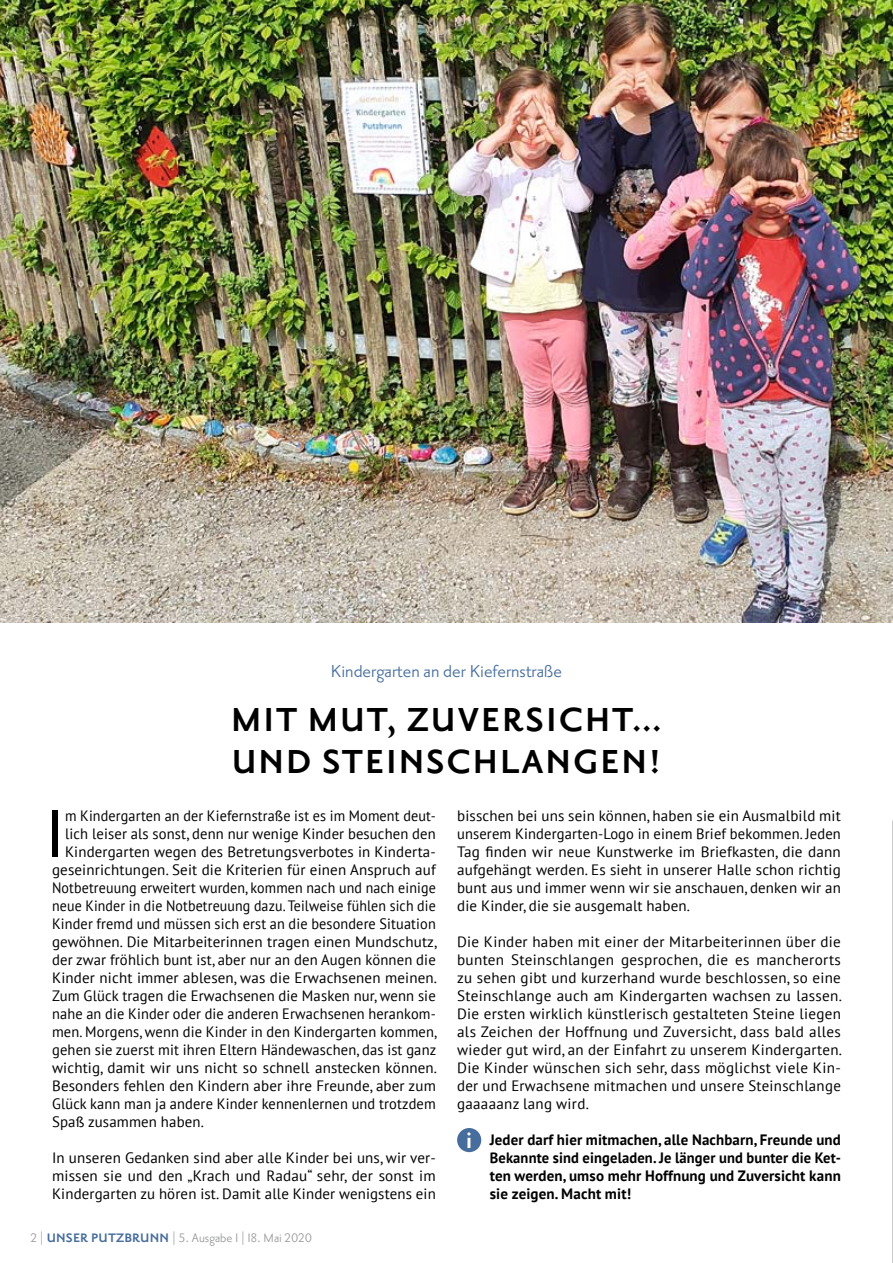
<style>
.page{position:relative;width:893px;height:1263px;background:#fff}
.page>*{position:absolute;margin:0;border:0;box-sizing:border-box;transform-origin:0 0}
.t1{font:66.45px "PT Sans";color:#000}
.t2{font:700 40.5px/42px "Priori Sans OT";letter-spacing:.05em;color:#000}
.t3{font:21px "Priori Sans OT";color:#466d9c}
.t4{font:15px/18px "PT Sans";letter-spacing:.01em;color:#000;text-align:justify}
.t5{font:700 15px/18px "PT Sans";letter-spacing:.01em;color:#000;text-align:justify}
.t6{font:15px "PT Sans";letter-spacing:.01em;color:#000;scale:.96 1}
.t7{font:15px "PT Sans";letter-spacing:.01em;color:#000;scale:.93 1}
.t8{font:15px "PT Sans";letter-spacing:.01em;color:#000;scale:.95 1}
.t9{font:15px "PT Sans";letter-spacing:.01em;color:#000;scale:.94 1}
.t10{font:15px "Priori Sans OT";color:#989999}
.s1{font-weight:700;color:#466d9c}
.s2{font-family:"Priori Sans OT";font-size:28.8px;color:#fff}
</style>
<div class="page">
<svg style="left:892px;top:821px;width:1px;height:442px"></svg>
<svg style="left:457px;top:1128px;width:24px;height:24px"></svg>
<img style="left:0;top:0;width:893px;height:623px">
<h3 class="t3" style="left:331px;top:661px;width:233px">Kindergarten an der Kiefernstraße</h3>
<h2 class="t2" style="left:231px;top:700px;width:432px">Mit Mut, Zuversicht… und Steinschlangen!</h2>
<h1 class="t1" style="left:45px;top:791px;width:21px">I</h1>
<p class="t9" style="left:65px;top:806px;width:396px">m Kindergarten an der Kiefernstraße ist es im Moment deut-</p>
<p class="t4" style="left:65px;top:824px;width:372px">lich leiser als sonst, denn nur wenige Kinder besuchen den</p>
<p class="t4" style="left:65px;top:842px;width:372px">Kindergarten wegen des Betretungsverbotes in Kinderta-</p>
<p class="t4" style="left:52px;top:860px;width:385px">geseinrichtungen. Seit die Kriterien für einen Anspruch auf</p>
<p class="t7" style="left:52px;top:878px;width:414px">Notbetreuung erweitert wurden, kommen nach und nach einige</p>
<p class="t7" style="left:52px;top:896px;width:414px">neue Kinder in die Notbetreuung dazu. Teilweise fühlen sich die</p>
<p class="t8" style="left:52px;top:914px;width:405px">Kinder fremd und müssen sich erst an die besondere Situation</p>
<p class="t4" style="left:52px;top:932px;width:386px">gewöhnen. Die Mitarbeiterinnen tragen einen Mundschutz,</p>
<p class="t4" style="left:52px;top:950px;width:385px">der zwar fröhlich bunt ist, aber nur an den Augen können die</p>
<p class="t4" style="left:52px;top:968px;width:386px">Kinder nicht immer ablesen, was die Erwachsenen meinen.</p>
<p class="t4" style="left:52px;top:986px;width:385px">Zum Glück tragen die Erwachsenen die Masken nur, wenn sie</p>
<p class="t6" style="left:52px;top:1004px;width:401px">nahe an die Kinder oder die anderen Erwachsenen herankom-</p>
<p class="t6" style="left:52px;top:1022px;width:402px">men. Morgens, wenn die Kinder in den Kindergarten kommen,</p>
<p class="t4" style="left:52px;top:1040px;width:386px">gehen sie zuerst mit ihren Eltern Händewaschen, das ist ganz</p>
<p class="t4" style="left:52px;top:1058px;width:386px">wichtig, damit wir uns nicht so schnell anstecken können.</p>
<p class="t4" style="left:52px;top:1076px;width:385px">Besonders fehlen den Kindern aber ihre Freunde, aber zum</p>
<p class="t6" style="left:52px;top:1094px;width:401px">Glück kann man ja andere Kinder kennenlernen und trotzdem</p>
<p class="t4" style="left:52px;top:1112px;width:153px">Spaß zusammen haben.</p>
<p class="t4" style="left:52px;top:1148px;width:385px">In unseren Gedanken sind aber alle Kinder bei uns, wir ver&shy;missen sie und den „Krach und Radau“ sehr, der sonst im Kindergarten zu hören ist. Damit alle Kinder wenigstens ein</p>
<p class="t10" style="left:30px;top:1231px;width:283px">2 | <span class="s1">Unser Putzbrunn</span> | 5. Ausgabe 1 | 18. Mai 2020</p>
<p class="t4" style="left:457px;top:806px;width:385px">bisschen bei uns sein können, haben sie ein Ausmalbild mit unserem Kindergarten-Logo in einem Brief bekommen. Jeden Tag finden wir neue Kunstwerke im Briefkasten, die dann aufgehängt werden. Es sieht in unserer Halle schon richtig bunt aus und immer wenn wir sie anschauen, denken wir an die Kinder, die sie ausgemalt haben.</p>
<p class="t4" style="left:457px;top:932px;width:386px">Die Kinder haben mit einer der Mitarbeiterinnen über die bunten Steinschlangen gesprochen, die es mancherorts zu sehen gibt und kurzerhand wurde beschlossen, so eine Steinschlange auch am Kindergarten wachsen zu lassen.<br>Die ersten wirklich künstlerisch gestalteten Steine liegen als Zeichen der Hoffnung und Zuversicht, dass bald alles wieder gut wird, an der Einfahrt zu unserem Kindergarten.<br>Die Kinder wünschen sich sehr, dass möglichst viele Kin&shy;der und Erwachsene mitmachen und unsere Steinschlange gaaaaanz lang wird.</p>
<p class="t5" style="left:490px;top:1130px;width:353px;text-indent:-24px"><span class="s2">i</span> Jeder darf hier mitmachen, alle Nachbarn, Freunde und Bekannte sind eingeladen. Je länger und bunter die Ket&shy;ten werden, umso mehr Hoffnung und Zuversicht kann sie zeigen. Macht mit!</p>
</div>
